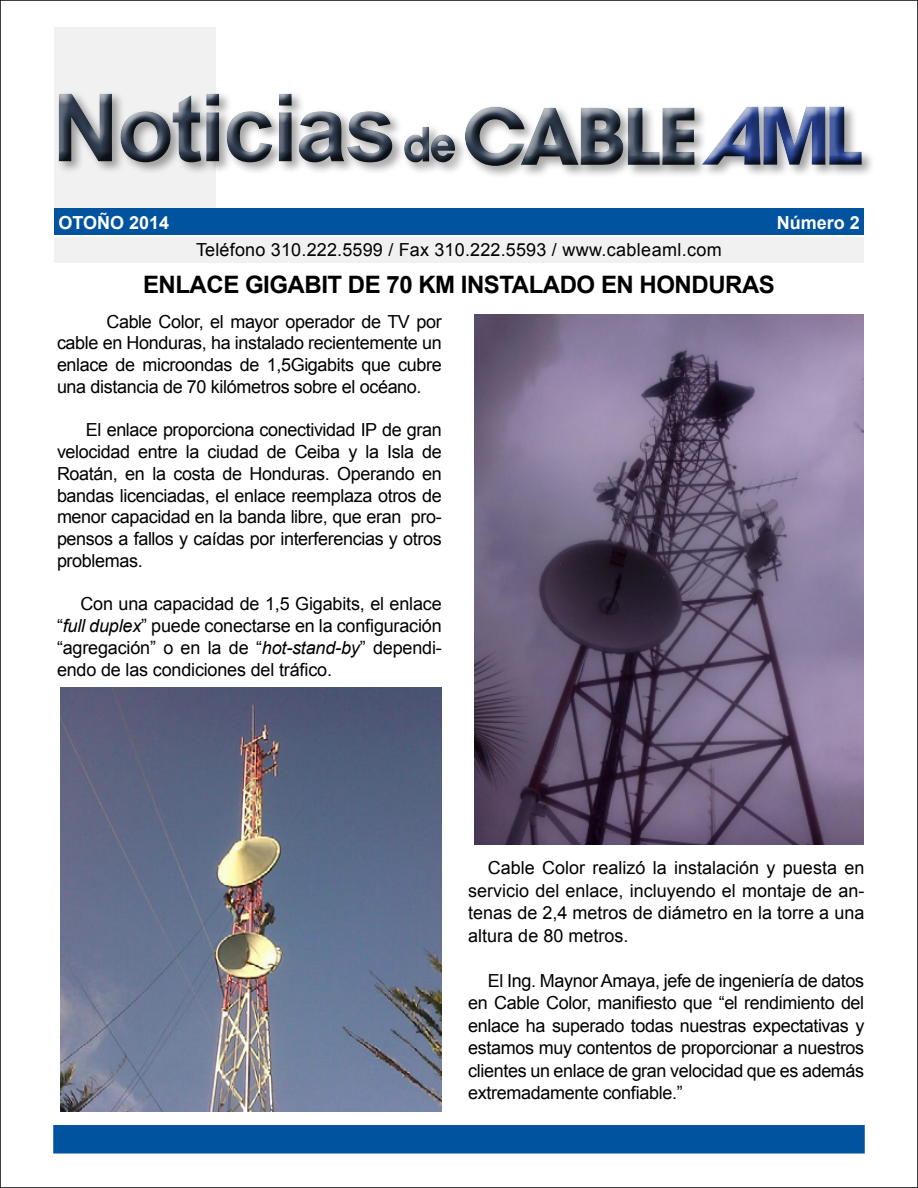
<style>
.page{position:relative;width:918px;height:1188px;background:#fff}
.page>*{position:absolute;margin:0;border:0;box-sizing:border-box;transform-origin:0 0}
.t1{font:700 24px "Arial";letter-spacing:-.02em;color:#000}
.t2{font:18px/21.8px "Arial";letter-spacing:-.02em;color:#000;text-align:justify}
.t3{font:18px "Arial";letter-spacing:.01em;color:#000}
.t4{font:700 18px "Arial";color:#fff}
.s1{font-style:italic}
</style>
<div class="page">
<div style="left:53px;top:1125px;width:812px;height:29px;background:#00539f;border:2px solid #00539f"></div>
<div style="left:54px;top:237px;width:810px;height:25px;background:#f1f1f2"></div>
<div style="left:54px;top:27px;width:161px;height:182px;background:#f1f1f2"></div>
<div style="left:54px;top:208px;width:810px;height:27px;background:#00539f"></div>
<div style="left:700px;top:104px;width:175px;height:74px;background:#000;opacity:.36"></div>
<div style="left:699px;top:100px;width:174px;height:67px;background:#000;opacity:.75"></div>
<div style="left:462px;top:104px;width:246px;height:76px;background:#000;opacity:.36"></div>
<div style="left:460px;top:106px;width:245px;height:62px;background:#000;opacity:.75"></div>
<div style="left:402px;top:124px;width:67px;height:51px;background:#000;opacity:.36"></div>
<div style="left:398px;top:125px;width:68px;height:39px;background:#000;opacity:.75"></div>
<div style="left:56px;top:91px;width:349px;height:85px;background:#000;opacity:.36"></div>
<div style="left:52px;top:93px;width:351px;height:70px;background:#000;opacity:.75"></div>
<img style="left:474px;top:315px;width:389px;height:529px">
<img style="left:60px;top:687px;width:382px;height:425px">
<p class="t4" style="left:58px;top:211px;width:112px">OTOÑO 2014</p>
<p class="t4" style="left:777px;top:211px;width:85px">Número 2</p>
<p class="t3" style="left:196px;top:238px;width:527px">Teléfono 310.222.5599 / Fax 310.222.5593 / www.cableaml.com</p>
<h1 class="t1" style="left:143px;top:268px;width:633px">ENLACE GIGABIT DE 70 KM INSTALADO EN HONDURAS</h1>
<p class="t2" style="left:57px;top:311px;width:386px;text-indent:49px">Cable Color, el mayor operador de TV por cable en Honduras, ha instalado recientemente un enlace de microondas de 1,5Gigabits que cubre una distancia de 70 kilómetros sobre el océano.</p>
<p class="t2" style="left:57px;top:419px;width:386px;text-indent:29px">El enlace proporciona conectividad IP de gran velocidad entre la ciudad de Ceiba y la Isla de Roatán, en la costa de Honduras. Operando en bandas licenciadas, el enlace reemplaza otros de menor capacidad en la banda libre, que eran pro&shy;pensos a fallos y caídas por interferencias y otros problemas.</p>
<p class="t2" style="left:57px;top:593px;width:386px;text-indent:23px">Con una capacidad de 1,5 Gigabits, el enlace “<span class="s1">full duplex</span>” puede conectarse en la configuración “agregación” o en la de “<span class="s1">hot-stand-by</span>” dependi&shy;endo de las condiciones del tráfico.</p>
<p class="t2" style="left:468px;top:857px;width:398px;line-height:22.5px;text-indent:19px">Cable Color realizó la instalación y puesta en servicio del enlace, incluyendo el montaje de an&shy;tenas de 2,4 metros de diámetro en la torre a una altura de 80 metros.</p>
<p class="t2" style="left:468px;top:969px;width:398px;line-height:22.5px;text-indent:19px">El Ing. Maynor Amaya, jefe de ingeniería de datos en Cable Color, manifiesto que “el rendimiento del enlace ha superado todas nuestras expectativas y estamos muy contentos de proporcionar a nuestros clientes un enlace de gran velocidad que es además extremadamente confiable.”</p>
</div>
